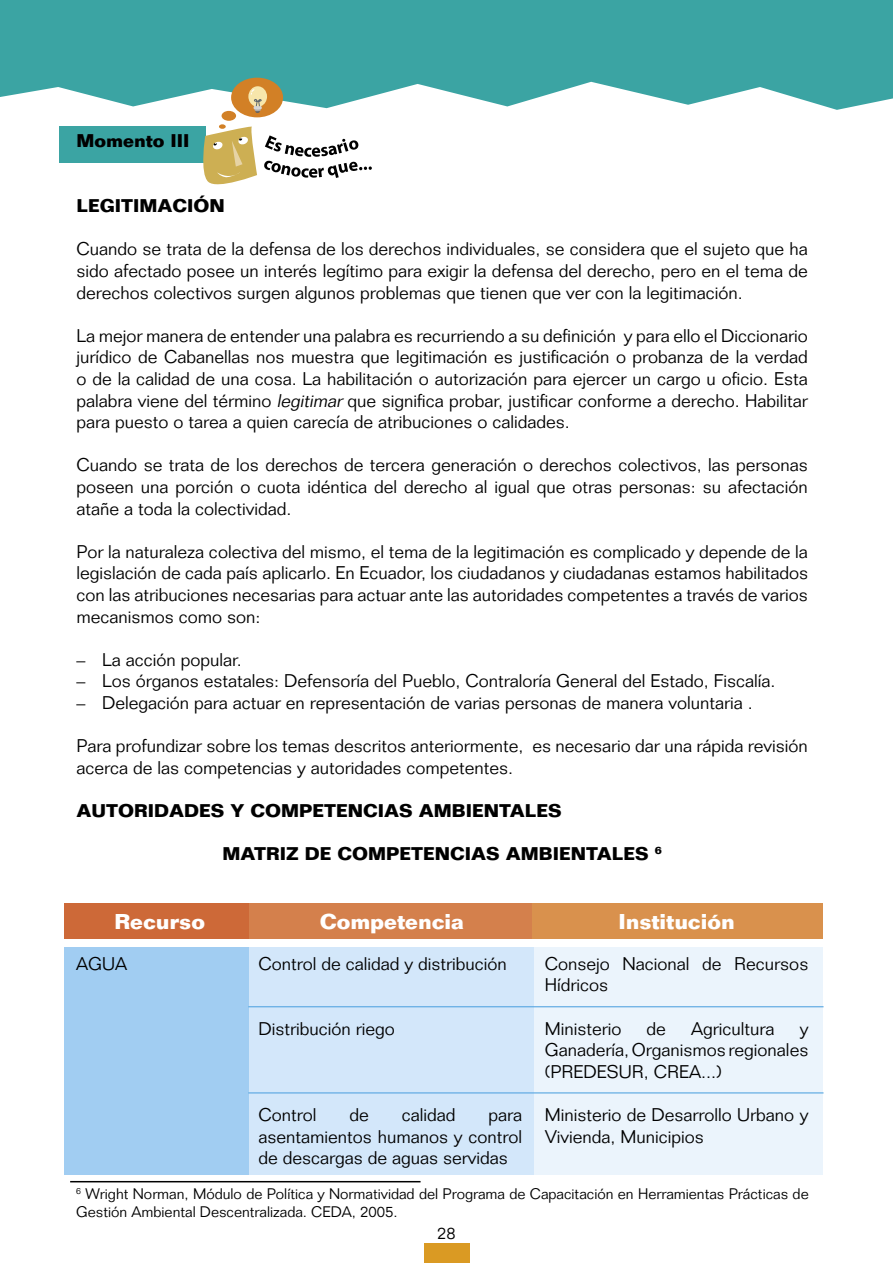
<style>
.page{position:relative;width:893px;height:1263px;background:#fff}
.page>*{position:absolute;margin:0;border:0;box-sizing:border-box;transform-origin:0 0}
.t1{font:700 21px "Folio";color:#fff}
.t2{font:300 18px/21.6px "Folio";color:#000;text-align:justify}
.t3{font:700 18px "Folio";color:#000}
.t4{font:300 16.5px "Folio";color:#000}
.t5{font:300 15px/18px "Folio";color:#000}
.s1{font-style:italic}
</style>
<div class="page">
<div style="left:246px;top:904px;width:287px;height:35px;background:#d4804c"></div>
<div style="left:64px;top:904px;width:184px;height:35px;background:#cd6938"></div>
<div style="left:533px;top:904px;width:290px;height:35px;background:#d9914d"></div>
<div style="left:533px;top:947px;width:290px;height:227px;background:#ebf4fc"></div>
<div style="left:247px;top:947px;width:286px;height:227px;background:#d3e7fa"></div>
<div style="left:64px;top:947px;width:184px;height:227px;background:#a1cdf2"></div>
<div style="left:60px;top:126px;width:146px;height:36px;background:#3ba4a3"></div>
<svg style="left:0;top:0;width:893px;height:110px;background:#52aead"></svg>
<div style="left:222px;top:111px;width:14px;height:10px;background:#d28026;border-radius:50%"></div>
<div style="left:231px;top:78px;width:52px;height:39px;background:#d28026;border-radius:50%"></div>
<svg style="left:248px;top:86px;width:19px;height:27px"></svg>
<svg style="left:264px;top:135px;width:108px;height:43px"></svg>
<svg style="left:203px;top:124px;width:54px;height:60px"></svg>
<div style="left:425px;top:1243px;width:45px;height:20px;background:#da9a23"></div>
<hr style="left:248px;top:1006px;width:575px;height:1px;background:#57a6e1">
<hr style="left:248px;top:1092px;width:575px;height:1px;background:#57a6e1">
<hr style="left:70px;top:1181px;width:351px;height:1px;background:#000">
<p class="t3" style="left:77px;top:130px;width:114px">Momento III</p>
<p class="t3" style="left:77px;top:195px;width:150px">LEGITIMACIÓN</p>
<p class="t2" style="left:77px;top:238px;width:733px">Cuando se trata de la defensa de los derechos individuales, se considera que el sujeto que ha sido afectado posee un interés legítimo para exigir la defensa del derecho, pero en el tema de derechos colectivos surgen algunos problemas que tienen que ver con la legitimación.</p>
<p class="t2" style="left:77px;top:325px;width:733px">La mejor manera de entender una palabra es recurriendo a su definición y para ello el Diccionario jurídico de Cabanellas nos muestra que legitimación es justificación o probanza de la verdad o de la calidad de una cosa. La habilitación o autorización para ejercer un cargo u oficio. Esta palabra viene del término <span class="s1">legitimar</span> que significa probar, justificar conforme a derecho. Habilitar para puesto o tarea a quien carecía de atribuciones o calidades.</p>
<p class="t2" style="left:77px;top:454px;width:733px">Cuando se trata de los derechos de tercera generación o derechos colectivos, las personas poseen una porción o cuota idéntica del derecho al igual que otras personas: su afectación atañe a toda la colectividad.</p>
<p class="t2" style="left:77px;top:541px;width:733px">Por la naturaleza colectiva del mismo, el tema de la legitimación es complicado y depende de la legislación de cada país aplicarlo. En Ecuador, los ciudadanos y ciudadanas estamos habilitados con las atribuciones necesarias para actuar ante las autoridades competentes a través de varios mecanismos como son:</p>
<p class="t2" style="left:77px;top:649px;width:167px">– La acción popular.</p>
<p class="t2" style="left:77px;top:670px;width:701px">– Los órganos estatales: Defensoría del Pueblo, Contraloría General del Estado, Fiscalía.</p>
<p class="t2" style="left:77px;top:692px;width:678px">– Delegación para actuar en representación de varias personas de manera voluntaria .</p>
<p class="t2" style="left:77px;top:735px;width:733px">Para profundizar sobre los temas descritos anteriormente, es necesario dar una rápida revisión acerca de las competencias y autoridades competentes.</p>
<p class="t3" style="left:77px;top:799px;width:487px">AUTORIDADES Y COMPETENCIAS AMBIENTALES</p>
<p class="t3" style="left:223px;top:843px;width:441px">MATRIZ DE COMPETENCIAS AMBIENTALES <sup>6</sup></p>
<p class="t1" style="left:114px;top:909px;width:92px">Recurso</p>
<p class="t1" style="left:320px;top:909px;width:146px">Competencia</p>
<p class="t1" style="left:618px;top:909px;width:118px">Institución</p>
<p class="t2" style="left:76px;top:953px;width:53px">AGUA</p>
<p class="t2" style="left:259px;top:953px;width:250px">Control de calidad y distribución</p>
<p class="t2" style="left:545px;top:953px;width:265px">Consejo Nacional de Recursos<br>Hídricos</p>
<p class="t2" style="left:545px;top:1017px;width:78px">Ministerio</p>
<p class="t2" style="left:647px;top:1017px;width:21px">de</p>
<p class="t2" style="left:691px;top:1017px;width:85px">Agricultura</p>
<p class="t2" style="left:259px;top:1017px;width:138px">Distribución riego</p>
<p class="t2" style="left:545px;top:1017px;width:265px;text-indent:255px">y Ganadería, Organismos regionales (PREDESUR, CREA...)</p>
<p class="t2" style="left:545px;top:1104px;width:265px">Ministerio de Desarrollo Urbano y<br>Vivienda, Municipios</p>
<p class="t2" style="left:259px;top:1104px;width:60px">Control</p>
<p class="t2" style="left:350px;top:1104px;width:21px">de</p>
<p class="t2" style="left:402px;top:1104px;width:55px">calidad</p>
<p class="t2" style="left:259px;top:1104px;width:265px;text-indent:230px">para asentamientos humanos y control de descargas de aguas servidas</p>
<p class="t5" style="left:76px;top:1184px;width:734px"><sup>6</sup> Wright Norman, Módulo de Política y Normatividad del Programa de Capacitación en Herramientas Prácticas de<br>Gestión Ambiental Descentralizada. CEDA, 2005.</p>
<p class="t4" style="left:437px;top:1224px;width:20px">28</p>
</div>
